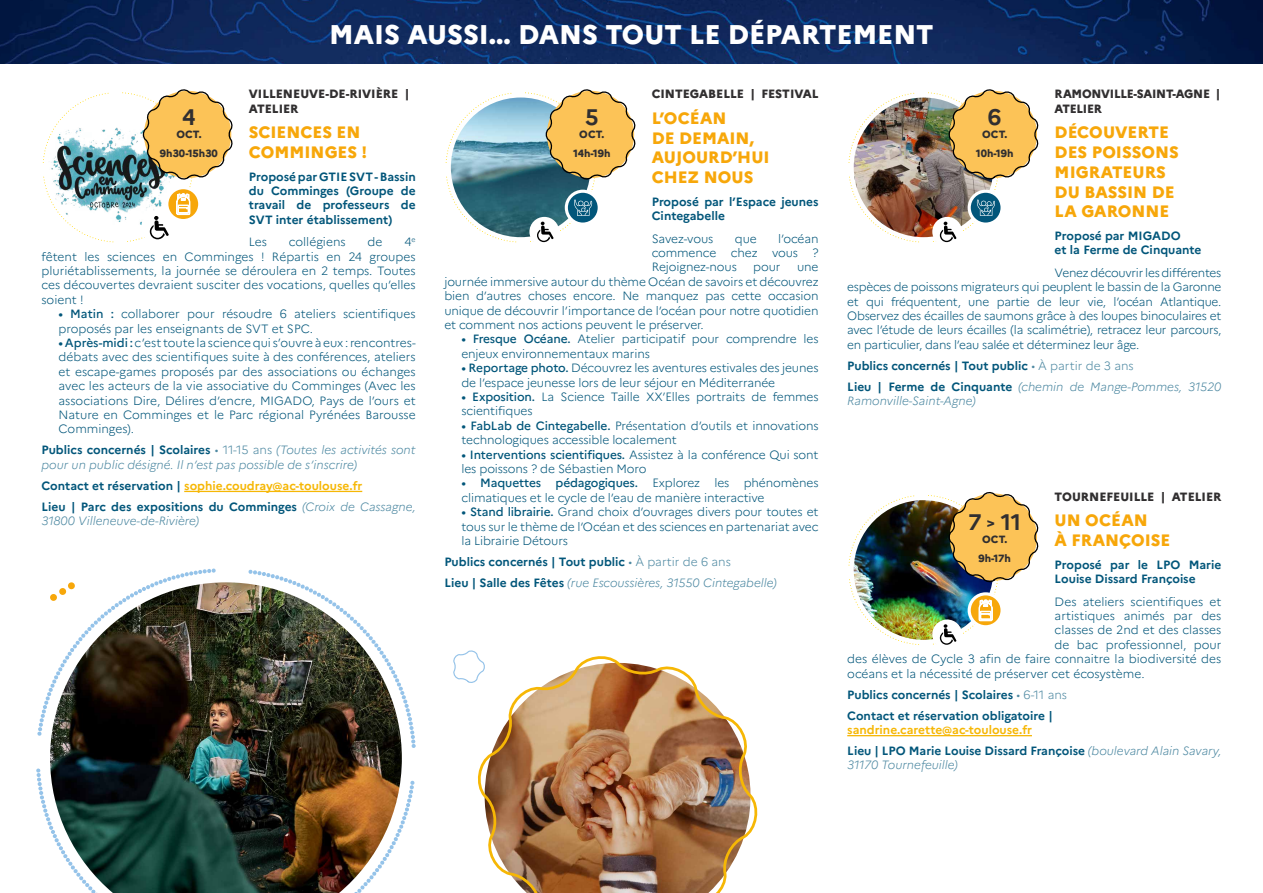
<style>
.page{position:relative;width:1263px;height:893px;background:#fff}
.page>*{position:absolute;margin:0;border:0;box-sizing:border-box;transform-origin:0 0}
.t1{font:800 27px "Marianne";color:#fff}
.t2{font:700 22.5px "Marianne";color:#312f30}
.t3{font:800 16.5px/19.8px "Marianne";color:#f7a70a}
.t4{font:300 12px/14.4px "Marianne";letter-spacing:-.01em;color:#02567a}
.t5{font:700 12px/14.4px "Marianne";color:#02567a}
.t6{font:italic 300 12px/14.4px "Marianne";color:#4e89a2}
.t7{font:800 12px/14.4px "Marianne";color:#312f30}
.t8{font:800 12px/14.4px "Marianne";letter-spacing:-.02em;color:#312f30}
.t9{font:800 10.5px/19.5px "Marianne";color:#312f30;text-align:center}
.s1{font-weight:500}
.s2{font-weight:700;font-style:normal;color:#02567a}
.s3{font-style:normal}
.s4{color:#f6b705}
.s5{font-weight:300;font-style:italic;color:#4e89a2}
.s6{font-weight:300;color:#4e89a2}
.s7{font-weight:800;font-size:13.5px}
</style>
<div class="page">
<img style="left:0;top:0;width:1263px;height:64px">
<hr style="left:184px;top:491px;width:178px;height:1px;background:#f6b705">
<svg style="left:42px;top:92px;width:67px;height:71px"></svg>
<svg style="left:43px;top:176px;width:71px;height:67px"></svg>
<img style="left:48px;top:127px;width:74px;height:98px">
<svg style="left:122px;top:89px;width:111px;height:153px"></svg>
<svg style="left:445px;top:92px;width:67px;height:71px"></svg>
<svg style="left:446px;top:176px;width:71px;height:67px"></svg>
<img style="left:451px;top:98px;width:139px;height:139px;border-radius:70px">
<svg style="left:848px;top:92px;width:67px;height:71px"></svg>
<svg style="left:849px;top:176px;width:71px;height:67px"></svg>
<img style="left:854px;top:98px;width:139px;height:139px;border-radius:70px">
<svg style="left:524px;top:89px;width:112px;height:153px"></svg>
<img style="left:927px;top:89px;width:112px;height:153px">
<hr style="left:847px;top:735px;width:185px;height:1px;background:#f6b705">
<svg style="left:848px;top:495px;width:67px;height:71px"></svg>
<svg style="left:849px;top:579px;width:71px;height:66px"></svg>
<img style="left:854px;top:500px;width:139px;height:140px;border-radius:70px">
<img style="left:927px;top:492px;width:112px;height:153px">
<svg style="left:36px;top:768px;width:14px;height:62px"></svg>
<svg style="left:37px;top:568px;width:179px;height:168px"></svg>
<svg style="left:248px;top:569px;width:168px;height:179px"></svg>
<svg style="left:402px;top:780px;width:13px;height:49px"></svg>
<img style="left:50px;top:582px;width:352px;height:311px">
<img style="left:477px;top:656px;width:281px;height:237px">
<svg style="left:453px;top:650px;width:32px;height:33px"></svg>
<div style="left:68px;top:582px;width:7px;height:8px;background:#f7a70a;border-radius:3px"></div>
<div style="left:59px;top:588px;width:7px;height:7px;background:#f7a70a;border-radius:3px"></div>
<div style="left:50px;top:594px;width:7px;height:7px;background:#f7a70a;border-radius:3px"></div>
<h1 class="t1" style="left:329px;top:13px;width:606px">MAIS AUSSI... DANS TOUT LE DÉPARTEMENT</h1>
<p class="t7" style="left:249px;top:86px;width:162px">VILLENEUVE-DE-RIVIÈRE |<br>ATELIER</p>
<h3 class="t3" style="left:249px;top:121px;width:120px">SCIENCES EN<br>COMMINGES !</h3>
<p class="t5" style="left:249px;top:169px;width:168px;text-align:justify">Proposé par GTIE SVT - Bassin du Comminges (Groupe de travail de professeurs de SVT inter établissement)</p>
<p class="t4" style="left:249px;top:234px;width:20px">Les</p>
<p class="t4" style="left:289px;top:234px;width:58px">collégiens</p>
<p class="t4" style="left:368px;top:234px;width:16px">de</p>
<h2 class="t2" style="left:182px;top:103px;width:15px">4</h2>
<p class="t9" style="left:160px;top:123px;width:59px">OCT.<br>9h30-15h30</p>
<p class="t4" style="left:42px;top:234px;width:376px;text-align:justify;text-indent:363px">4<sup>e </sup>fêtent les sciences en Comminges ! Répartis en 24 groupes pluriétablissements, la journée se déroulera en 2 temps. Toutes ces découvertes devraient susciter des vocations, quelles qu’elles soient !</p>
<p class="t4" style="left:59px;top:306px;width:359px"><span class="s1">• Matin :</span> collaborer pour résoudre 6 ateliers scientifiques proposés par les enseignants de SVT et SPC.</p>
<p class="t4" style="left:59px;top:335px;width:359px;text-align:justify"><span class="s1">• Après-midi :</span> c’est toute la science qui s’ouvre à eux : rencontres&shy;débats avec des scientifiques suite à des conférences, ateliers et escape-games proposés par des associations ou échanges avec les acteurs de la vie associative du Comminges (Avec les associations Dire, Délires d’encre, MIGADO, Pays de l’ours et Nature en Comminges et le Parc régional Pyrénées Barousse Comminges).</p>
<p class="t6" style="left:42px;top:442px;width:376px"><span class="s2">Publics concernés | Scolaires</span> <span class="s3">• 11-15 ans</span> (Toutes les activités sont pour un public désigné. Il n’est pas possible de s’inscrire)</p>
<p class="t5" style="left:42px;top:475px;width:376px;line-height:21px">Contact et réservation | <span class="s4">sophie.coudray@ac-toulouse.fr<br></span>Lieu | Parc des expositions du Comminges <span class="s5">(Croix de Cassagne,</span></p>
<p class="t6" style="left:42px;top:513px;width:159px">31800 Villeneuve-de-Rivière)</p>
<p class="t7" style="left:652px;top:86px;width:168px">CINTEGABELLE | FESTIVAL</p>
<h3 class="t3" style="left:652px;top:107px;width:119px">L’OCÉAN<br>DE DEMAIN,<br>AUJOURD’HUI<br>CHEZ NOUS</h3>
<p class="t5" style="left:652px;top:194px;width:168px">Proposé par l’Espace jeunes<br>Cintegabelle</p>
<p class="t4" style="left:652px;top:230px;width:63px">Savez-vous</p>
<p class="t4" style="left:735px;top:230px;width:23px">que</p>
<h2 class="t2" style="left:585px;top:104px;width:15px">5</h2>
<p class="t9" style="left:573px;top:124px;width:39px">OCT.<br>14h-19h</p>
<p class="t4" style="left:652px;top:230px;width:168px;text-align:justify;text-indent:127px">l’océan commence chez vous ?<br>Rejoignez-nous</p>
<p class="t4" style="left:444px;top:259px;width:376px;text-align:justify;text-indent:353px">une journée immersive autour du thème Océan de savoirs et découvrez bien d’autres choses encore. Ne manquez pas cette occasion unique de découvrir l’importance de l’océan pour notre quotidien et comment nos actions peuvent le préserver.</p>
<p class="t4" style="left:461px;top:331px;width:359px"><span class="s1">• Fresque Océane.</span> Atelier participatif pour comprendre les enjeux environnementaux marins</p>
<p class="t4" style="left:461px;top:360px;width:359px"><span class="s1">• Reportage photo.</span> Découvrez les aventures estivales des jeunes de l’espace jeunesse lors de leur séjour en Méditerranée</p>
<p class="t4" style="left:461px;top:389px;width:359px"><span class="s1">• Exposition.</span> La Science Taille XX’Elles portraits de femmes scientifiques</p>
<p class="t4" style="left:461px;top:417px;width:359px"><span class="s1">• FabLab de Cintegabelle.</span> Présentation d’outils et innovations technologiques accessible localement</p>
<p class="t4" style="left:461px;top:446px;width:359px"><span class="s1">• Interventions scientifiques.</span> Assistez à la conférence Qui sont les poissons ? de Sébastien Moro</p>
<p class="t4" style="left:461px;top:475px;width:359px"><span class="s1">• Maquettes pédagogiques.</span> Explorez les phénomènes climatiques et le cycle de l’eau de manière interactive</p>
<p class="t4" style="left:461px;top:504px;width:359px;text-align:justify"><span class="s1">• Stand librairie.</span> Grand choix d’ouvrages divers pour toutes et tous sur le thème de l’Océan et des sciences en partenariat avec la Librairie Détours</p>
<p class="t5" style="left:444px;top:551px;width:334px;line-height:21px">Publics concernés | Tout public <span class="s6">• À partir de 6 ans<br></span>Lieu | Salle des Fêtes <span class="s5">(rue Escoussières, 31550 Cintegabelle)</span></p>
<p class="t4" style="left:753px;top:259px;width:29px">pour</p>
<p class="t8" style="left:1055px;top:86px;width:167px">RAMONVILLE-SAINT-AGNE |<br>ATELIER</p>
<h3 class="t3" style="left:1055px;top:121px;width:126px">DÉCOUVERTE<br>DES POISSONS<br>MIGRATEURS<br>DU BASSIN DE<br>LA GARONNE</h3>
<p class="t5" style="left:1055px;top:228px;width:148px">Proposé par MIGADO<br>et la Ferme de Cinquante</p>
<p class="t4" style="left:847px;top:264px;width:376px;text-align:justify;text-indent:207px">Venez découvrir les différentes espèces de poissons migrateurs qui peuplent le bassin de la Garonne et qui fréquentent, une partie de leur vie, l’océan Atlantique.<br>Observez des écailles de saumons grâce à des loupes binoculaires et avec l’étude de leurs écailles (la scalimétrie), retracez leur parcours, en particulier, dans l’eau salée et déterminez leur âge.</p>
<p class="t5" style="left:847px;top:355px;width:376px;line-height:21px">Publics concernés | Tout public <span class="s6">• À partir de 3 ans<br></span>Lieu | Ferme de Cinquante <span class="s5">(chemin de Mange-Pommes, 31520</span></p>
<p class="t6" style="left:847px;top:393px;width:130px">Ramonville-Saint-Agne)</p>
<h2 class="t2" style="left:988px;top:104px;width:15px">6</h2>
<p class="t9" style="left:976px;top:124px;width:39px">OCT.<br>10h-19h</p>
<p class="t7" style="left:1055px;top:488px;width:168px">TOURNEFEUILLE | ATELIER</p>
<h3 class="t3" style="left:1055px;top:509px;width:117px">UN OCÉAN<br>À FRANÇOISE</h3>
<p class="t5" style="left:1055px;top:557px;width:168px">Proposé par le LPO Marie<br>Louise Dissard Françoise</p>
<p class="t4" style="left:1055px;top:593px;width:168px">Des ateliers scientifiques et</p>
<p class="t4" style="left:1055px;top:608px;width:168px">artistiques animés par des</p>
<p class="t4" style="left:1055px;top:622px;width:168px">classes de 2nd et des classes</p>
<p class="t4" style="left:1055px;top:636px;width:168px">de bac professionnel, pour</p>
<p class="t4" style="left:847px;top:651px;width:376px">des élèves de Cycle 3 afin de faire connaitre la biodiversité des</p>
<p class="t4" style="left:847px;top:665px;width:299px">océans et la nécessité de préserver cet écosystème.</p>
<p class="t5" style="left:847px;top:684px;width:221px;line-height:21px">Publics concernés | Scolaires <span class="s6">• 6-11 ans<br></span>Contact et réservation obligatoire |</p>
<p class="t5" style="left:847px;top:719px;width:376px;line-height:21px"><span class="s4">sandrine.carette@ac-toulouse.fr<br></span>Lieu | LPO Marie Louise Dissard Françoise <span class="s5">(boulevard Alain Savary,</span></p>
<p class="t6" style="left:847px;top:757px;width:112px">31170 Tournefeuille)</p>
<h2 class="t2" style="left:968px;top:508px;width:54px">7<span class="s7">&gt;</span>11</h2>
<p class="t9" style="left:978px;top:528px;width:34px">OCT.<br>9h-17h</p>
</div>
